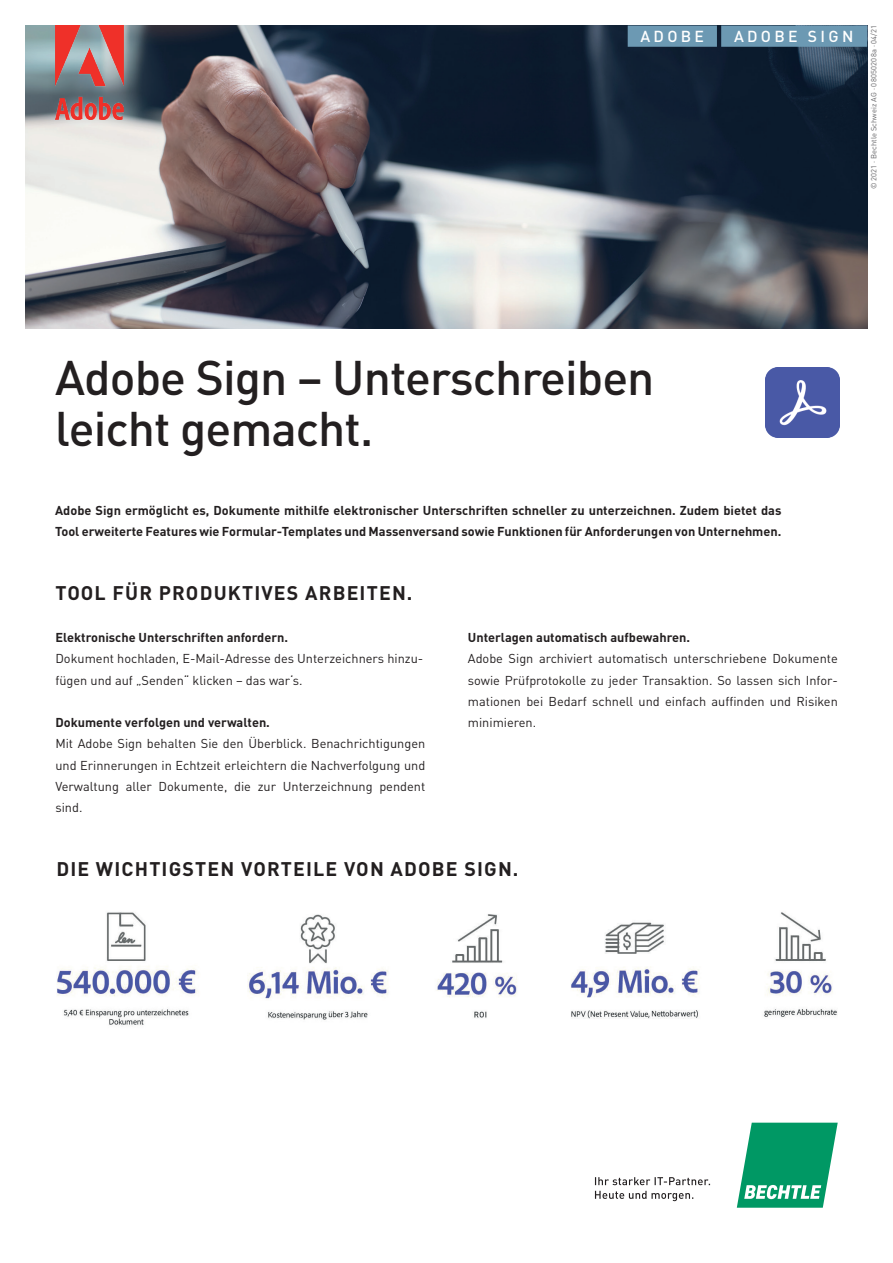
<style>
.page{position:relative;width:893px;height:1263px;background:#fff}
.page>*{position:absolute;margin:0;border:0;box-sizing:border-box;transform-origin:0 0}
.t1{font:500 48px/51px "Bechtle DIN";letter-spacing:-.02em;color:#231f20}
.t2{font:700 19.5px "Bechtle DIN";letter-spacing:.06em;color:#231f20}
.t3{font:500 15.75px "Bechtle DIN";letter-spacing:.21em;color:#fff}
.t4{font:12.75px/21.3px "Bechtle DIN";color:#231f20;text-align:justify}
.t5{font:700 12.75px/21.3px "Bechtle DIN";color:#231f20}
.t6{font:7.5px "Bechtle DIN";letter-spacing:.02em;color:#636366}
</style>
<div class="page">
<img style="left:26px;top:26px;width:841px;height:302px">
<svg style="left:737px;top:1123px;width:101px;height:85px"></svg>
<svg style="left:595px;top:1191px;width:98px;height:10px"></svg>
<svg style="left:595px;top:1177px;width:115px;height:8px"></svg>
<div style="left:721px;top:26px;width:146px;height:21px;background:#6c99b3"></div>
<div style="left:628px;top:26px;width:89px;height:21px;background:#6c99b3"></div>
<img style="left:765px;top:367px;width:74px;height:70px">
<img style="left:55px;top:26px;width:69px;height:94px">
<img style="left:57px;top:912px;width:780px;height:113px">
<p class="t3" style="left:640px;top:24px;width:65px">ADOBE</p>
<p class="t3" style="left:734px;top:24px;width:121px">ADOBE SIGN</p>
<p class="t6" style="left:868px;top:189px;width:165px;rotate:-90deg">© 2021 · Bechtle Schweiz AG · 08050208a · 04/21</p>
<h1 class="t1" style="left:55px;top:347px;width:601px">Adobe Sign – Unterschreiben leicht gemacht.</h1>
<p class="t5" style="left:55px;top:498px;width:728px">Adobe Sign ermöglicht es, Dokumente mithilfe elektronischer Unterschriften schneller zu unterzeichnen. Zudem bietet das<br>Tool erweiterte Features wie Formular-Templates und Massenversand sowie Funktionen für Anforderungen von Unternehmen.</p>
<h2 class="t2" style="left:55px;top:576px;width:359px">TOOL FÜR PRODUKTIVES ARBEITEN.</h2>
<p class="t5" style="left:55px;top:625px;width:234px">Elektronische Unterschriften anfordern.</p>
<p class="t4" style="left:55px;top:647px;width:369px">Dokument hochladen, E-Mail-Adresse des Unterzeichners hinzu&shy;fügen und auf „Senden“ klicken – das war‘s.</p>
<p class="t5" style="left:55px;top:710px;width:216px">Dokumente verfolgen und verwalten.</p>
<p class="t4" style="left:55px;top:732px;width:371px">Mit Adobe Sign behalten Sie den Überblick. Benachrichtigungen und Erinnerungen in Echtzeit erleichtern die Nachverfolgung und Verwaltung aller Dokumente, die zur Unterzeichnung pendent sind.</p>
<p class="t5" style="left:468px;top:625px;width:224px">Unterlagen automatisch aufbewahren.</p>
<p class="t4" style="left:468px;top:647px;width:371px">Adobe Sign archiviert automatisch unterschriebene Dokumente sowie Prüfprotokolle zu jeder Transaktion. So lassen sich Infor&shy;mationen bei Bedarf schnell und einfach auffinden und Risiken minimieren.</p>
<h2 class="t2" style="left:56px;top:853px;width:464px">DIE WICHTIGSTEN VORTEILE VON ADOBE SIGN.</h2>
</div>
